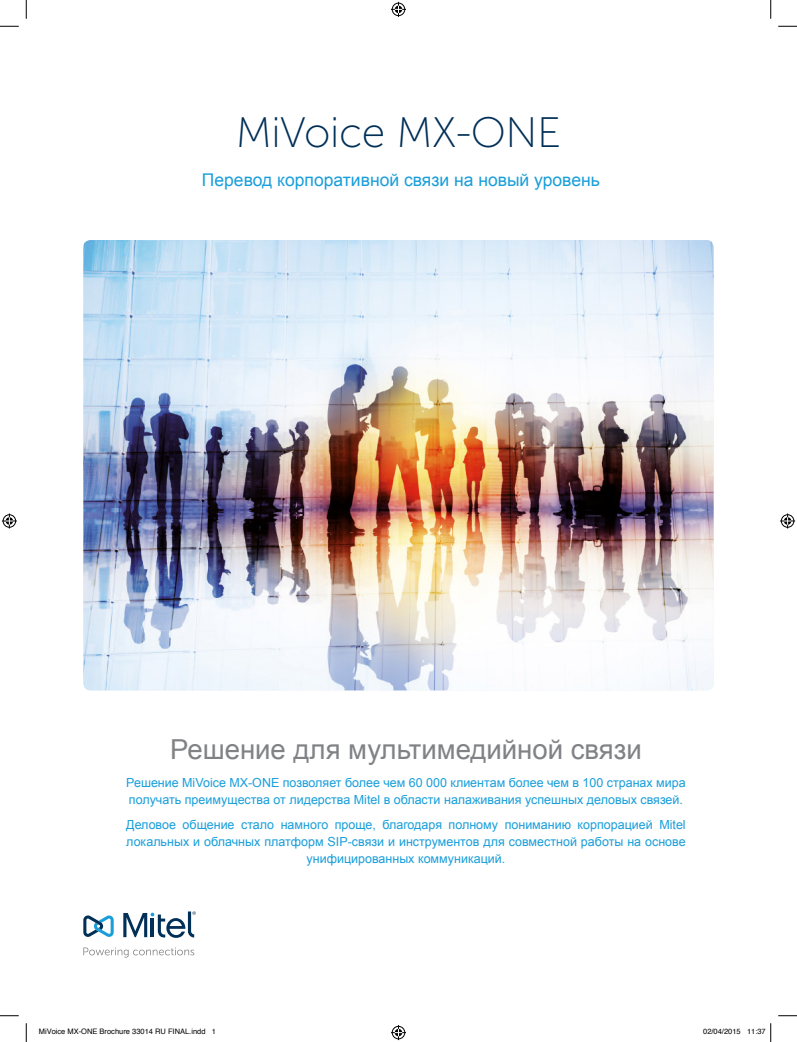
<style>
.page{position:relative;width:797px;height:1042px;background:#fff}
.page>*{position:absolute;margin:0;border:0;box-sizing:border-box;transform-origin:0 0}
.Main_Heading{font:42.5px "Museo Sans 100";letter-spacing:-.01em;color:#002f57}
.Intro_heading{font:27.5px "Arial";color:#808285}
.Title_Subhead-Light{font:17.5px "Arial";color:#199eda}
.Intro_paragraph{font:12.5px/16.9px "Arial";color:#199eda}
.t1{font:7.5px "Helvetica";color:#000}
</style>
<div class="page">
<img style="left:83px;top:240px;width:630px;height:450px">
<svg style="left:83px;top:947px;width:111px;height:10px"></svg>
<svg style="left:83px;top:915px;width:31px;height:21px"></svg>
<svg style="left:123px;top:911px;width:73px;height:26px"></svg>
<svg style="left:0;top:25px;width:19px;height:2px"></svg>
<svg style="left:778px;top:25px;width:19px;height:2px"></svg>
<svg style="left:0;top:1015px;width:19px;height:1px"></svg>
<svg style="left:778px;top:1015px;width:19px;height:1px"></svg>
<svg style="left:25px;top:0;width:2px;height:19px"></svg>
<svg style="left:25px;top:1023px;width:2px;height:18px"></svg>
<svg style="left:770px;top:0;width:1px;height:19px"></svg>
<svg style="left:391px;top:2px;width:15px;height:15px"></svg>
<svg style="left:391px;top:1025px;width:15px;height:14px"></svg>
<svg style="left:2px;top:513px;width:15px;height:15px"></svg>
<svg style="left:780px;top:513px;width:15px;height:15px"></svg>
<svg style="left:770px;top:1023px;width:1px;height:18px"></svg>
<p class="Main_Heading" style="left:236px;top:110px;width:327px">MiVoice MX-ONE</p>
<p class="Title_Subhead-Light" style="left:202px;top:168px;width:399px">Перевод корпоративной связи на новый уровень</p>
<p class="Intro_heading" style="left:170px;top:730px;width:473px">Решение для мультимедийной связи</p>
<p class="Intro_paragraph" style="left:126px;top:773px;width:561px">Решение MiVoice MX-ONE позволяет более чем 60 000 клиентам более чем в 100 странах мира получать преимущества от лидерства Mitel в области налаживания успешных деловых связей.</p>
<p class="Intro_paragraph" style="left:126px;top:816px;width:561px;text-align:center">Деловое общение стало намного проще, благодаря полному пониманию корпорацией Mitel локальных и облачных платформ SIP-связи и инструментов для совместной работы на основе унифицированных коммуникаций.</p>
<p class="t1" style="left:39px;top:1025px;width:179px">MiVoice MX-ONE Brochure 33014 RU FINAL.indd 1</p>
<p class="t1" style="left:703px;top:1025px;width:64px">02/04/2015 11:37</p>
</div>
